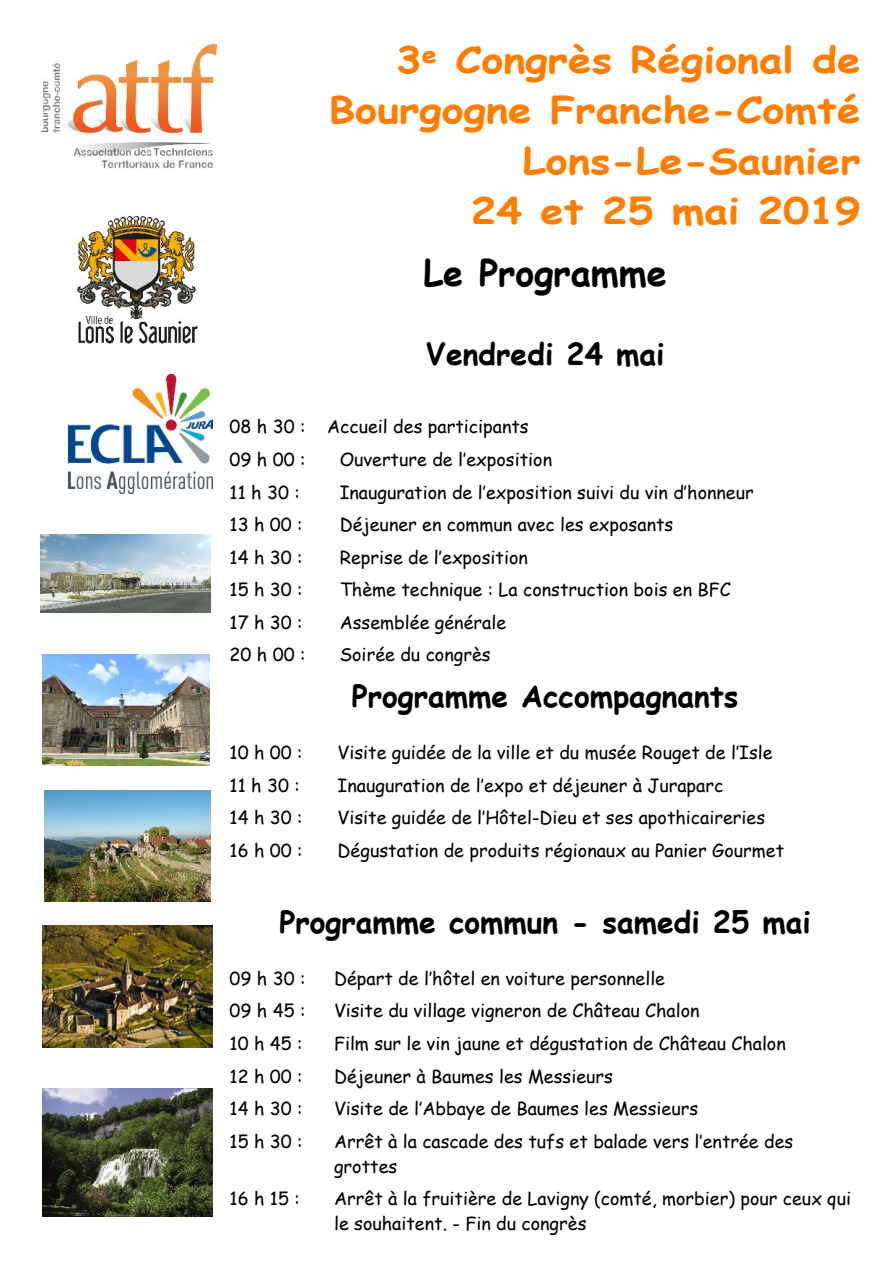
<style>
.page{position:relative;width:893px;height:1263px;background:#fff}
.page>*{position:absolute;margin:0;border:0;box-sizing:border-box;transform-origin:0 0}
.t1{font:700 36px/50.1px "Comic Sans MS";color:#ff7d00;text-align:right;scale:1.17 1}
.t2{font:700 36px "Comic Sans MS";color:#000}
.t3{font:700 30px "Comic Sans MS";color:#000}
.t4{font:18px/25px "Comic Sans MS";color:#000}
</style>
<div class="page">
<img style="left:41px;top:42px;width:177px;height:127px">
<img style="left:77px;top:213px;width:121px;height:131px">
<img style="left:68px;top:374px;width:145px;height:119px">
<img style="left:41px;top:535px;width:170px;height:77px">
<img style="left:43px;top:655px;width:167px;height:110px">
<img style="left:44px;top:791px;width:167px;height:110px">
<img style="left:43px;top:926px;width:170px;height:121px">
<img style="left:43px;top:1089px;width:170px;height:127px">
<h1 class="t1" style="left:329px;top:39px;width:456px">3<sup>e</sup> Congrès Régional de<br>Bourgogne Franche-Comté<br>Lons-Le-Saunier<br>24 et 25 mai 2019</h1>
<h1 class="t2" style="left:423px;top:257px;width:245px">Le Programme</h1>
<h2 class="t3" style="left:426px;top:341px;width:240px">Vendredi 24 mai</h2>
<p class="t4" style="left:230px;top:412px;width:301px;line-height:32.5px">08 h 30 : Accueil des participants<br>09 h 00 :</p>
<p class="t4" style="left:340px;top:449px;width:214px">Ouverture de l’exposition</p>
<p class="t4" style="left:230px;top:481px;width:72px">11 h 30 :</p>
<p class="t4" style="left:340px;top:481px;width:416px">Inauguration de l’exposition suivi du vin d’honneur</p>
<p class="t4" style="left:230px;top:514px;width:75px">13 h 00 :</p>
<p class="t4" style="left:340px;top:514px;width:335px">Déjeuner en commun avec les exposants</p>
<p class="t4" style="left:230px;top:546px;width:75px">14 h 30 :</p>
<p class="t4" style="left:340px;top:546px;width:190px">Reprise de l’exposition</p>
<p class="t4" style="left:230px;top:579px;width:75px">15 h 30 :</p>
<p class="t4" style="left:340px;top:579px;width:392px">Thème technique : La construction bois en BFC</p>
<p class="t4" style="left:230px;top:611px;width:75px">17 h 30 :</p>
<p class="t4" style="left:340px;top:611px;width:168px">Assemblée générale</p>
<p class="t4" style="left:230px;top:644px;width:77px">20 h 00 :</p>
<p class="t4" style="left:340px;top:644px;width:152px">Soirée du congrès</p>
<h2 class="t3" style="left:352px;top:683px;width:388px">Programme Accompagnants</h2>
<p class="t4" style="left:230px;top:742px;width:75px">10 h 00 :</p>
<p class="t4" style="left:338px;top:742px;width:437px">Visite guidée de la ville et du musée Rouget de l’Isle</p>
<p class="t4" style="left:230px;top:774px;width:72px">11 h 30 :</p>
<p class="t4" style="left:338px;top:774px;width:387px">Inauguration de l’expo et déjeuner à Juraparc</p>
<p class="t4" style="left:230px;top:807px;width:75px">14 h 30 :</p>
<p class="t4" style="left:338px;top:807px;width:429px">Visite guidée de l’Hôtel-Dieu et ses apothicaireries</p>
<p class="t4" style="left:230px;top:839px;width:75px">16 h 00 :</p>
<p class="t4" style="left:338px;top:839px;width:448px">Dégustation de produits régionaux au Panier Gourmet</p>
<h2 class="t3" style="left:279px;top:909px;width:533px">Programme commun - samedi 25 mai</h2>
<p class="t4" style="left:230px;top:968px;width:77px">09 h 30 :</p>
<p class="t4" style="left:334px;top:968px;width:333px">Départ de l’hôtel en voiture personnelle</p>
<p class="t4" style="left:230px;top:1000px;width:77px">09 h 45 :</p>
<p class="t4" style="left:334px;top:1000px;width:367px">Visite du village vigneron de Château Chalon</p>
<p class="t4" style="left:230px;top:1033px;width:75px">10 h 45 :</p>
<p class="t4" style="left:334px;top:1033px;width:453px">Film sur le vin jaune et dégustation de Château Chalon</p>
<p class="t4" style="left:230px;top:1065px;width:75px">12 h 00 :</p>
<p class="t4" style="left:334px;top:1065px;width:280px">Déjeuner à Baumes les Messieurs</p>
<p class="t4" style="left:230px;top:1098px;width:75px">14 h 30 :</p>
<p class="t4" style="left:334px;top:1098px;width:366px">Visite de l’Abbaye de Baumes les Messieurs</p>
<p class="t4" style="left:230px;top:1130px;width:75px">15 h 30 :</p>
<p class="t4" style="left:334px;top:1130px;width:461px">Arrêt à la cascade des tufs et balade vers l’entrée des grottes</p>
<p class="t4" style="left:230px;top:1188px;width:72px">16 h 15 :</p>
<p class="t4" style="left:334px;top:1188px;width:518px">Arrêt à la fruitière de Lavigny (comté, morbier) pour ceux qui le souhaitent. - Fin du congrès</p>
</div>
